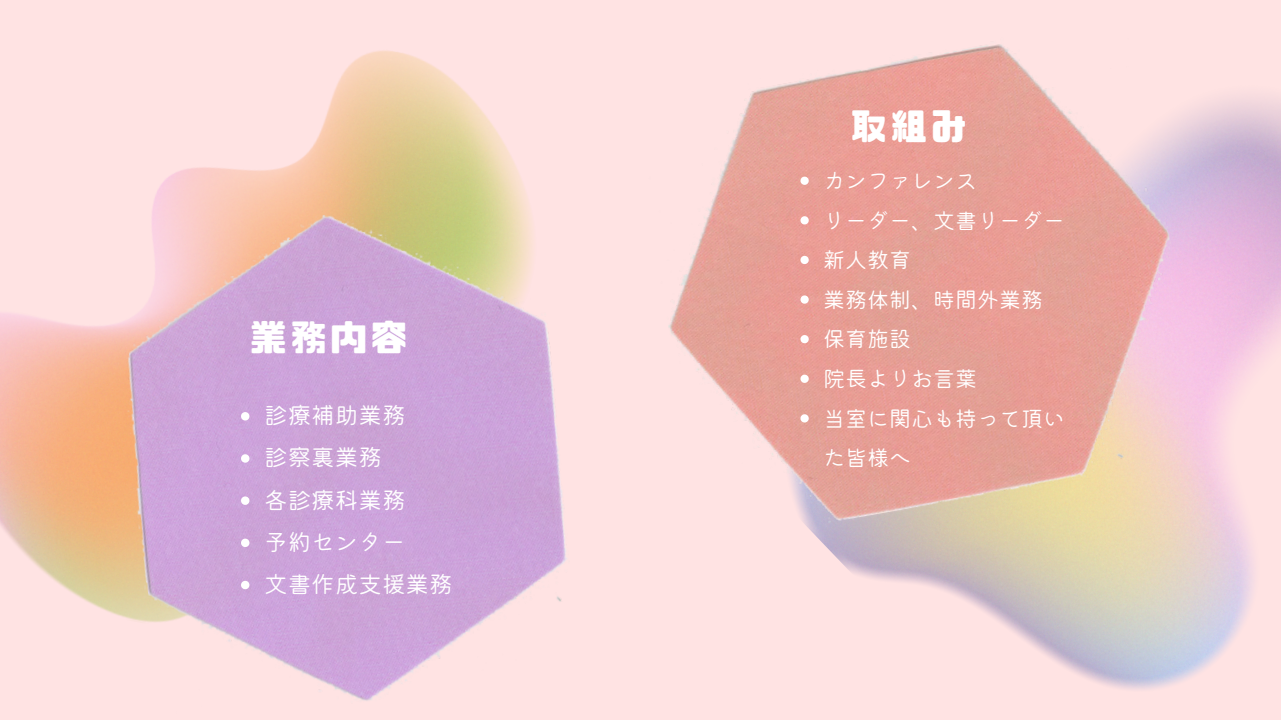
<style>
.page{position:relative;width:1281px;height:720px;background:#ffe3e3}
.page>*{position:absolute;margin:0;border:0;box-sizing:border-box;transform-origin:0 0}
.t1{font:36.5px "CP Font";letter-spacing:.1em;color:#fff}
.t2{font:300 23.5px "Kiwi Maru";color:#fff}
.t3{font:300 22px/39.6px "Kiwi Maru";color:#fff}
</style>
<div class="page">
<img style="left:0;top:50px;width:518px;height:546px">
<img style="left:825px;top:99px;width:456px;height:591px">
<img style="left:668px;top:44px;width:540px;height:502px">
<img style="left:77px;top:171px;width:490px;height:530px">
<svg style="left:241px;top:412px;width:8px;height:9px"></svg>
<svg style="left:241px;top:454px;width:8px;height:9px"></svg>
<svg style="left:241px;top:496px;width:8px;height:9px"></svg>
<svg style="left:241px;top:539px;width:8px;height:8px"></svg>
<svg style="left:241px;top:581px;width:8px;height:8px"></svg>
<svg style="left:800px;top:177px;width:9px;height:8px"></svg>
<svg style="left:800px;top:216px;width:9px;height:8px"></svg>
<svg style="left:800px;top:256px;width:9px;height:8px"></svg>
<svg style="left:800px;top:295px;width:9px;height:9px"></svg>
<svg style="left:800px;top:335px;width:9px;height:8px"></svg>
<svg style="left:800px;top:375px;width:9px;height:8px"></svg>
<svg style="left:800px;top:414px;width:9px;height:9px"></svg>
<p class="t1" style="left:250px;top:319px;width:158px">業務内容</p>
<p class="t2" style="left:264px;top:397px;width:143px">診療補助業務</p>
<p class="t2" style="left:264px;top:439px;width:119px">診察裏業務</p>
<p class="t2" style="left:264px;top:481px;width:143px">各診療科業務</p>
<p class="t2" style="left:264px;top:524px;width:143px">予約センター</p>
<p class="t2" style="left:264px;top:566px;width:190px">文書作成支援業務</p>
<p class="t1" style="left:850px;top:109px;width:118px">取組み</p>
<p class="t3" style="left:823px;top:160px;width:155px">カンファレンス</p>
<p class="t3" style="left:823px;top:199px;width:243px">リーダー、文書リーダー</p>
<h1 class="t3" style="left:823px;top:239px;width:89px">新人教育</h1>
<p class="t3" style="left:823px;top:278px;width:221px">業務体制、時間外業務</p>
<p class="t3" style="left:823px;top:318px;width:89px">保育施設</p>
<p class="t3" style="left:823px;top:358px;width:155px">院長よりお言葉</p>
<p class="t3" style="left:823px;top:397px;width:243px">当室に関心も持って頂いた皆様へ</p>
</div>
